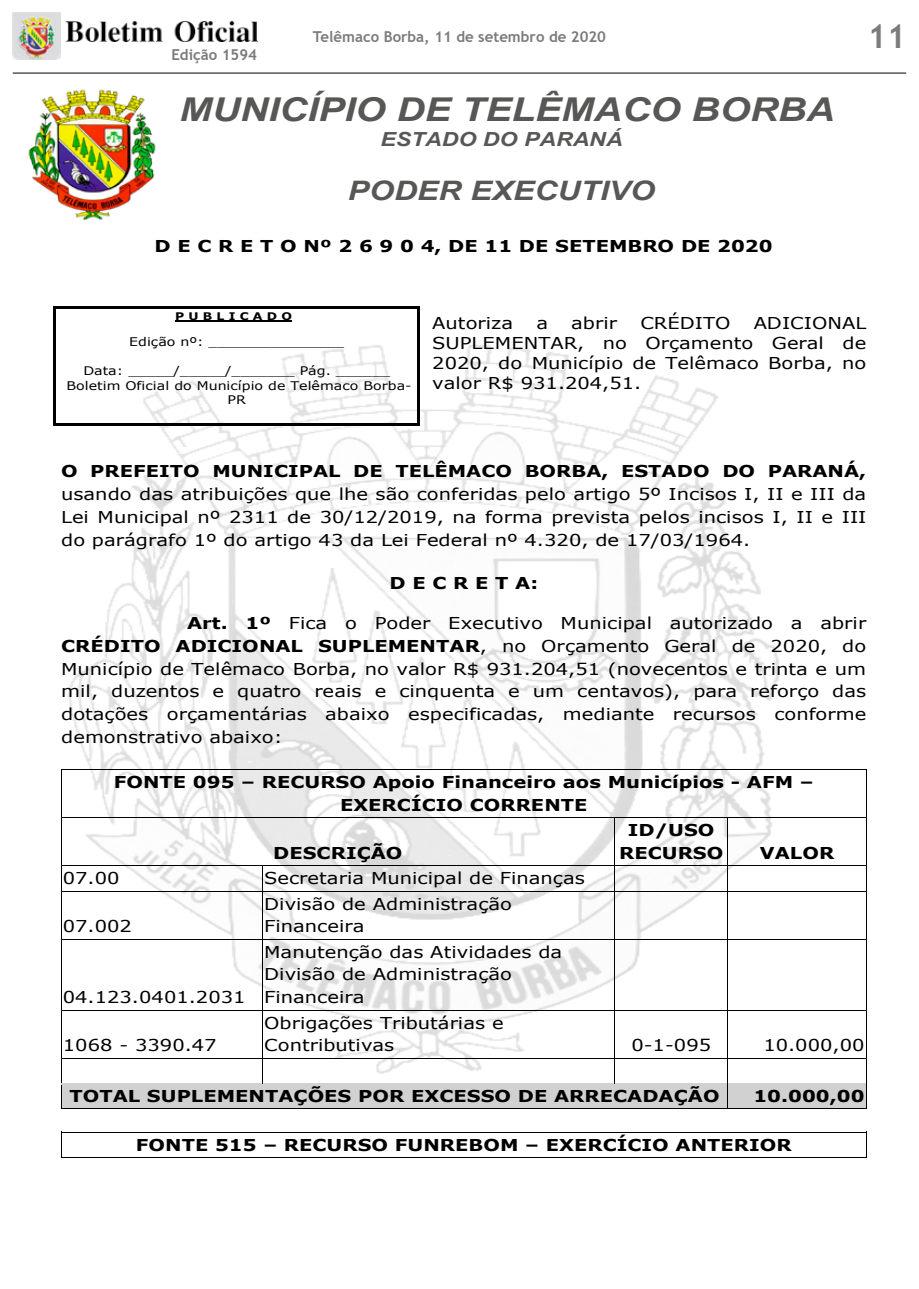
<style>
.page{position:relative;width:919px;height:1289px;background:#fff}
.page>*{position:absolute;margin:0;border:0;box-sizing:border-box;transform-origin:0 0}
.t1{font:700 33px "Trebuchet MS";color:#7c7b7b}
.t2{font:italic 700 32.85px "Arial";color:#575756;scale:1.19 1}
.t3{font:italic 700 26.85px "Arial";color:#575756;scale:1.19 1}
.t4{font:italic 700 19.35px "Arial";color:#575756;scale:1.19 1}
.t5{font:16.35px/23px "Verdana";color:#000;text-align:justify;scale:1.19 1}
.t6{font:700 16.35px/23px "Verdana";color:#000;text-align:center;scale:1.19 1}
.t7{font:700 15px "Trebuchet MS";color:#7c7b7b}
.t8{font:11.85px/14.5px "Verdana";color:#000;text-align:center;scale:1.19 1}
.t9{font:700 10.5px "Verdana";color:#000;scale:1.19 1}
.s1{font-weight:700}
</style>
<div class="page">
<img style="left:13px;top:13px;width:47px;height:47px">
<img style="left:66px;top:21px;width:191px;height:21px">
<hr style="left:13px;top:73px;width:893px;height:1px;background:#000">
<img style="left:28px;top:89px;width:128px;height:132px">
<img style="left:53px;top:306px;width:784px;height:768px">
<hr style="left:62px;top:769px;width:803px;height:1px;background:#000">
<hr style="left:61px;top:771px;width:1px;height:46px;background:#000">
<hr style="left:865px;top:771px;width:1px;height:46px;background:#000">
<hr style="left:62px;top:817px;width:552px;height:1px;background:#000">
<hr style="left:615px;top:817px;width:112px;height:1px;background:#000">
<hr style="left:728px;top:817px;width:137px;height:1px;background:#000">
<hr style="left:61px;top:819px;width:1px;height:46px;background:#000">
<hr style="left:614px;top:819px;width:1px;height:46px;background:#000">
<hr style="left:727px;top:819px;width:1px;height:46px;background:#000">
<hr style="left:865px;top:819px;width:1px;height:46px;background:#000">
<hr style="left:62px;top:865px;width:200px;height:1px;background:#000">
<hr style="left:263px;top:865px;width:351px;height:1px;background:#000">
<hr style="left:615px;top:865px;width:112px;height:1px;background:#000">
<hr style="left:728px;top:865px;width:137px;height:1px;background:#000">
<svg style="left:61px;top:865px;width:1px;height:28px"></svg>
<hr style="left:62px;top:890px;width:200px;height:1px;background:#000">
<svg style="left:262px;top:865px;width:1px;height:28px"></svg>
<hr style="left:263px;top:890px;width:351px;height:1px;background:#000">
<svg style="left:614px;top:865px;width:1px;height:28px"></svg>
<hr style="left:615px;top:890px;width:112px;height:1px;background:#000">
<svg style="left:727px;top:865px;width:1px;height:28px"></svg>
<hr style="left:728px;top:890px;width:137px;height:1px;background:#000">
<hr style="left:61px;top:893px;width:1px;height:45px;background:#000">
<hr style="left:262px;top:893px;width:1px;height:45px;background:#000">
<hr style="left:614px;top:893px;width:1px;height:45px;background:#000">
<hr style="left:727px;top:893px;width:1px;height:45px;background:#000">
<hr style="left:865px;top:893px;width:1px;height:45px;background:#000">
<hr style="left:62px;top:938px;width:200px;height:1px;background:#000">
<hr style="left:263px;top:938px;width:351px;height:1px;background:#000">
<hr style="left:615px;top:938px;width:112px;height:1px;background:#000">
<hr style="left:728px;top:938px;width:137px;height:1px;background:#000">
<hr style="left:61px;top:941px;width:1px;height:68px;background:#000">
<hr style="left:262px;top:941px;width:1px;height:68px;background:#000">
<hr style="left:614px;top:941px;width:1px;height:68px;background:#000">
<hr style="left:727px;top:941px;width:1px;height:68px;background:#000">
<hr style="left:865px;top:941px;width:1px;height:68px;background:#000">
<hr style="left:62px;top:1009px;width:200px;height:1px;background:#000">
<hr style="left:263px;top:1009px;width:351px;height:1px;background:#000">
<hr style="left:615px;top:1009px;width:112px;height:1px;background:#000">
<hr style="left:728px;top:1009px;width:137px;height:1px;background:#000">
<hr style="left:61px;top:1012px;width:1px;height:45px;background:#000">
<hr style="left:262px;top:1012px;width:1px;height:45px;background:#000">
<hr style="left:614px;top:1012px;width:1px;height:45px;background:#000">
<hr style="left:727px;top:1012px;width:1px;height:45px;background:#000">
<hr style="left:865px;top:1012px;width:1px;height:45px;background:#000">
<hr style="left:62px;top:1057px;width:200px;height:1px;background:#000">
<hr style="left:263px;top:1057px;width:351px;height:1px;background:#000">
<hr style="left:615px;top:1057px;width:112px;height:1px;background:#000">
<hr style="left:728px;top:1057px;width:137px;height:1px;background:#000">
<div style="left:63px;top:1085px;width:663px;height:23px;background:#d1d1d1"></div>
<div style="left:729px;top:1085px;width:135px;height:23px;background:#d1d1d1"></div>
<hr style="left:62px;top:1082px;width:200px;height:1px;background:#000">
<hr style="left:62px;top:1083px;width:200px;height:2px;background:#d1d1d1">
<svg style="left:262px;top:1057px;width:1px;height:28px"></svg>
<hr style="left:263px;top:1082px;width:351px;height:1px;background:#000">
<hr style="left:263px;top:1083px;width:351px;height:2px;background:#d1d1d1">
<svg style="left:614px;top:1057px;width:1px;height:28px"></svg>
<hr style="left:615px;top:1082px;width:112px;height:1px;background:#000">
<hr style="left:615px;top:1083px;width:112px;height:2px;background:#d1d1d1">
<hr style="left:728px;top:1082px;width:137px;height:1px;background:#000">
<hr style="left:728px;top:1083px;width:137px;height:2px;background:#d1d1d1">
<svg style="left:61px;top:1057px;width:1px;height:52px"></svg>
<hr style="left:62px;top:1108px;width:665px;height:1px;background:#000">
<svg style="left:727px;top:1057px;width:1px;height:52px"></svg>
<hr style="left:728px;top:1108px;width:137px;height:1px;background:#000">
<svg style="left:865px;top:1058px;width:1px;height:51px"></svg>
<hr style="left:62px;top:1131px;width:803px;height:1px;background:#000">
<svg style="left:61px;top:1131px;width:1px;height:26px"></svg>
<hr style="left:62px;top:1156px;width:803px;height:1px;background:#000">
<hr style="left:175px;top:320px;width:117px;height:1px;background:#000">
<hr style="left:56px;top:307px;width:361px;height:2px;background:#000">
<hr style="left:54px;top:309px;width:2px;height:114px;background:#000">
<hr style="left:56px;top:423px;width:361px;height:2px;background:#000">
<hr style="left:417px;top:309px;width:2px;height:114px;background:#000">
<p class="t7" style="left:313px;top:27px;width:294px">Telêmaco Borba, 11 de setembro de 2020</p>
<h1 class="t1" style="left:867px;top:16px;width:40px">11</h1>
<p class="t7" style="left:171px;top:45px;width:87px">Edição 1594</p>
<h2 class="t2" style="left:179px;top:88px;width:552px">MUNICÍPIO DE TELÊMACO BORBA</h2>
<p class="t4" style="left:380px;top:126px;width:205px">ESTADO DO PARANÁ</p>
<h3 class="t3" style="left:348px;top:172px;width:259px">PODER EXECUTIVO</h3>
<p class="t6" style="left:155px;top:234px;width:520px">D E C R E T O Nº 2 6 9 0 4, DE 11 DE SETEMBRO DE 2020</p>
<p class="t9" style="left:175px;top:308px;width:100px">P U B L I C A D O</p>
<p class="t8" style="left:129px;top:334px;width:182px">Edição nº: _______________</p>
<p class="t8" style="left:67px;top:363px;width:291px">Data: _____/_____/_______ Pág. ______<br>Boletim Oficial do Município de Telêmaco Borba-<br>PR</p>
<p class="t5" style="left:432px;top:311px;width:69px">Autoriza</p>
<p class="t5" style="left:536px;top:311px;width:11px">a</p>
<p class="t5" style="left:571px;top:311px;width:40px">abrir</p>
<p class="t5" style="left:640px;top:311px;width:77px">CRÉDITO</p>
<p class="t5" style="left:432px;top:313px;width:366px;line-height:20px;text-indent:321px">ADICIONAL SUPLEMENTAR, no Orçamento Geral de 2020, do Município de Telêmaco Borba, no valor R$ 931.204,51.</p>
<p class="t6" style="left:61px;top:459px;width:678px">O PREFEITO MUNICIPAL DE TELÊMACO BORBA, ESTADO DO PARANÁ,</p>
<p class="t5" style="left:61px;top:482px;width:678px">usando das atribuições que lhe são conferidas pelo artigo 5º Incisos I, II e III da Lei Municipal nº 2311 de 30/12/2019, na forma prevista pelos incisos I, II e III do parágrafo 1º do artigo 43 da Lei Federal nº 4.320, de 17/03/1964.</p>
<p class="t6" style="left:389px;top:571px;width:126px">D E C R E T A:</p>
<p class="t5" style="left:61px;top:611px;width:678px;text-indent:126px"><span class="s1">Art. 1º</span> Fica o Poder Executivo Municipal autorizado a abrir <span class="s1">CRÉDITO ADICIONAL SUPLEMENTAR</span>, no Orçamento Geral de 2020, do Município de Telêmaco Borba, no valor R$ 931.204,51 (novecentos e trinta e um mil, duzentos e quatro reais e cinquenta e um centavos), para reforço das dotações orçamentárias abaixo especificadas, mediante recursos conforme demonstrativo abaixo:</p>
<p class="t6" style="left:114px;top:770px;width:589px">FONTE 095 – RECURSO Apoio Financeiro aos Municípios - AFM –<br>EXERCÍCIO CORRENTE</p>
<p class="t6" style="left:273px;top:841px;width:110px">DESCRIÇÃO</p>
<p class="t6" style="left:619px;top:818px;width:89px">ID/USO<br>RECURSO</p>
<p class="t6" style="left:759px;top:841px;width:64px">VALOR</p>
<p class="t5" style="left:63px;top:866px;width:49px">07.00</p>
<p class="t5" style="left:264px;top:866px;width:271px">Secretaria Municipal de Finanças</p>
<p class="t5" style="left:63px;top:914px;width:59px">07.002</p>
<p class="t5" style="left:264px;top:892px;width:210px">Divisão de Administração<br>Financeira</p>
<p class="t5" style="left:63px;top:985px;width:155px">04.123.0401.2031</p>
<p class="t5" style="left:264px;top:940px;width:252px;text-align:left">Manutenção das Atividades da<br>Divisão de Administração<br>Financeira</p>
<p class="t5" style="left:264px;top:1010px;width:203px">Obrigações Tributárias e<br>Contributivas</p>
<p class="t5" style="left:63px;top:1033px;width:131px">1068 - 3390.47</p>
<p class="t5" style="left:631px;top:1033px;width:68px">0-1-095</p>
<p class="t5" style="left:763px;top:1033px;width:86px">10.000,00</p>
<p class="t6" style="left:69px;top:1083px;width:548px">TOTAL SUPLEMENTAÇÕES POR EXCESSO DE ARRECADAÇÃO</p>
<p class="t6" style="left:753px;top:1083px;width:95px">10.000,00</p>
<p class="t6" style="left:136px;top:1132px;width:552px">FONTE 515 – RECURSO FUNREBOM – EXERCÍCIO ANTERIOR</p>
</div>
